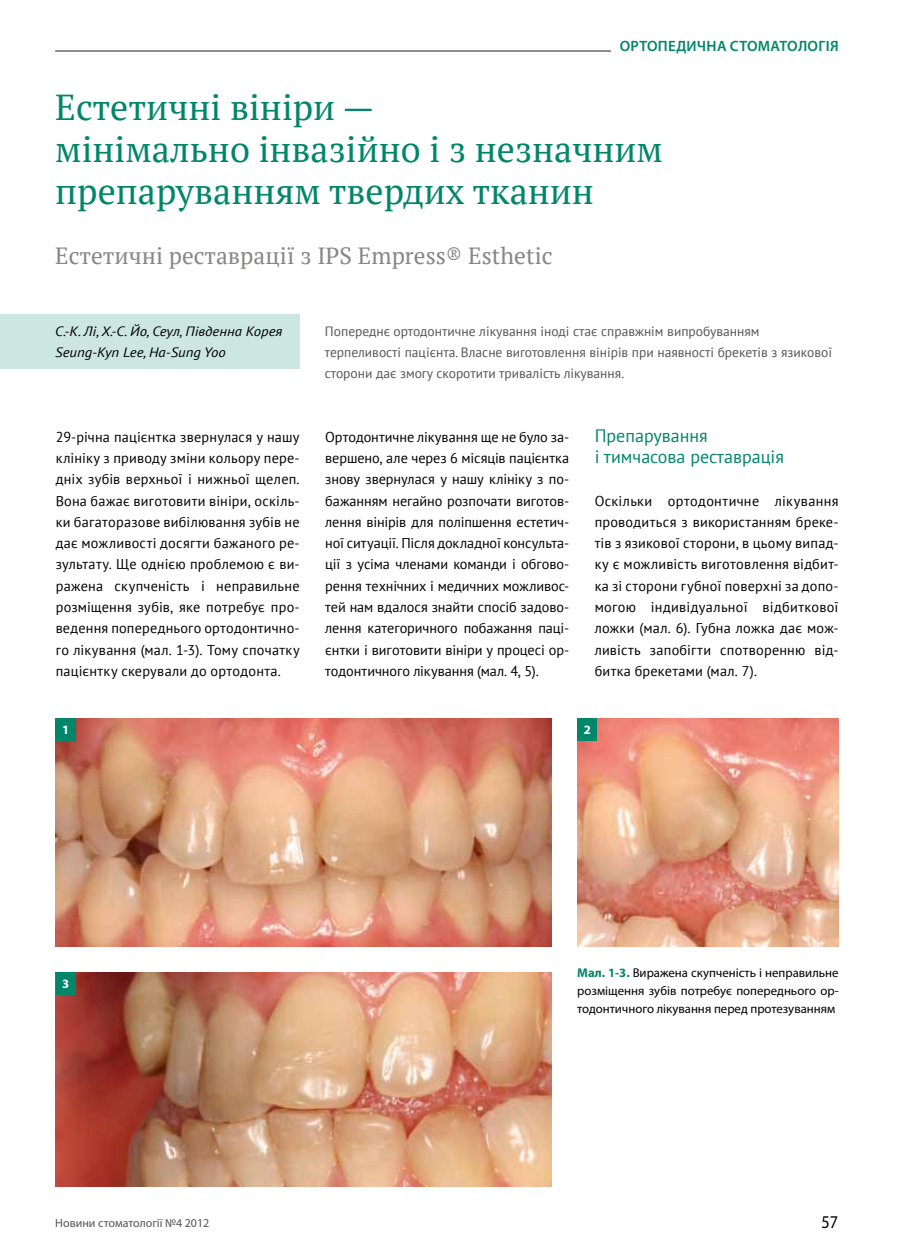
<style>
.page{position:relative;width:902px;height:1259px;background:#fff}
.page>*{position:absolute;margin:0;border:0;box-sizing:border-box;transform-origin:0 0}
.t1{font:36px/42px "PT Serif";color:#008669}
.t2{font:23.4px "PT Serif";color:#878786}
.t3{font:18px/21.3px "PT Sans";color:#008669}
.t4{font:18px "Myriad Pro";color:#000;scale:.9 1}
.t5{font:600 15px "Myriad Pro";letter-spacing:.02em;color:#008669}
.t6{font:14.25px/21.3px "PT Sans";letter-spacing:.01em;color:#000;text-align:justify}
.t7{font:13.5px/21.3px "PT Sans";color:#565656}
.t8{font:italic 13.5px/21.3px "PT Sans";color:#000;scale:1.09 1}
.t9{font:12.75px/18px "Myriad Pro";color:#000;text-align:justify}
.t10{font:700 12.75px "Myriad Pro";color:#fff}
.t11{font:12px "Myriad Pro";color:#565656}
.s1{font-weight:700;color:#008669}
</style>
<div class="page">
<hr style="left:55px;top:50px;width:756px;height:2px;background:#878786">
<div style="left:611px;top:40px;width:227px;height:20px;background:#fff"></div>
<div style="left:0;top:314px;width:299px;height:54px;background:#cce7e1"></div>
<img style="left:56px;top:718px;width:495px;height:228px">
<img style="left:577px;top:718px;width:260px;height:228px">
<img style="left:56px;top:972px;width:495px;height:214px">
<div style="left:56px;top:718px;width:19px;height:22px;background:#008669"></div>
<div style="left:56px;top:972px;width:19px;height:22px;background:#008669"></div>
<div style="left:577px;top:718px;width:20px;height:22px;background:#008669"></div>
<p class="t5" style="left:617px;top:38px;width:70px">Терапевт</p>
<p class="t5" style="left:747px;top:38px;width:12px">о</p>
<p class="t5" style="left:787px;top:38px;width:12px">о</p>
<p class="t5" style="left:619px;top:38px;width:220px">ОРТОпедична стоматологія</p>
<h1 class="t1" style="left:55px;top:86px;width:609px">Естетичні вініри —<br>мінімально інвазійно і з незначним препаруванням твердих тканин</h1>
<h2 class="t2" style="left:55px;top:241px;width:499px">Естетичні реставрації з IPS Empress® Esthetic</h2>
<p class="t8" style="left:55px;top:320px;width:210px">С.-К. Лі, Х.-С. Йо, Сеул, Південна Корея<br>Seung-Kyn Lee, Ha-Sung Yoo</p>
<p class="t7" style="left:325px;top:320px;width:508px">Попереднє ортодонтичне лікування іноді стає справжнім випробуванням терпеливості пацієнта. Власне виготовлення вінірів при наявності брекетів з язикової сторони дає змогу скоротити тривалість лікування.</p>
<p class="t6" style="left:56px;top:426px;width:245px">29-річна пацієнтка звернулася у нашу клініку з приводу зміни кольору пере&shy;дніх зубів верхньої і нижньої щелеп.<br>Вона бажає виготовити вініри, оскіль&shy;ки багаторазове вибілювання зубів не дає можливості досягти бажаного ре&shy;зультату. Ще однією проблемою є ви&shy;ражена скупченість і неправильне розміщення зубів, яке потребує про&shy;ведення попереднього ортодонтично&shy;го лікування (мал. 1-3). Тому спочатку пацієнтку скерували до ортодонта.</p>
<p class="t6" style="left:325px;top:426px;width:245px">Ортодонтичне лікування ще не було за&shy;вершено, але через 6 місяців пацієнтка знову звернулася у нашу клініку з по&shy;бажанням негайно розпочати виготов&shy;лення вінірів для поліпшення естетич&shy;ної ситуації. Після докладної консульта&shy;ції з усіма членами команди і обгово&shy;рення технічних і медичних можливос&shy;тей нам вдалося знайти спосіб задово&shy;лення категоричного побажання паці&shy;єнтки і виготовити вініри у процесі ор&shy;тодонтичного лікування (мал. 4, 5).</p>
<p class="t3" style="left:594px;top:424px;width:191px">Препарування<br>і тимчасова реставрація</p>
<p class="t6" style="left:594px;top:489px;width:245px">Оскільки ортодонтичне лікування проводиться з використанням бреке&shy;тів з язикової сторони, в цьому випад&shy;ку є можливість виготовлення відбит&shy;ка зі сторони губної поверхні за допо&shy;могою індивідуальної відбиткової ложки (мал. 6). Губна ложка дає мож&shy;ливість запобігти спотворенню від&shy;битка брекетами (мал. 7).</p>
<p class="t10" style="left:62px;top:721px;width:9px">1</p>
<p class="t10" style="left:62px;top:975px;width:9px">3</p>
<p class="t10" style="left:583px;top:721px;width:9px">2</p>
<p class="t9" style="left:577px;top:963px;width:263px"><span class="s1">Мал. 1-3.</span> Виражена скупченість і неправильне розміщення зубів потребує попереднього ор&shy;тодонтичного лікування перед протезуванням</p>
<p class="t11" style="left:55px;top:1215px;width:156px">Новини стоматології №4 2012</p>
<p class="t4" style="left:821px;top:1211px;width:20px">57</p>
</div>
